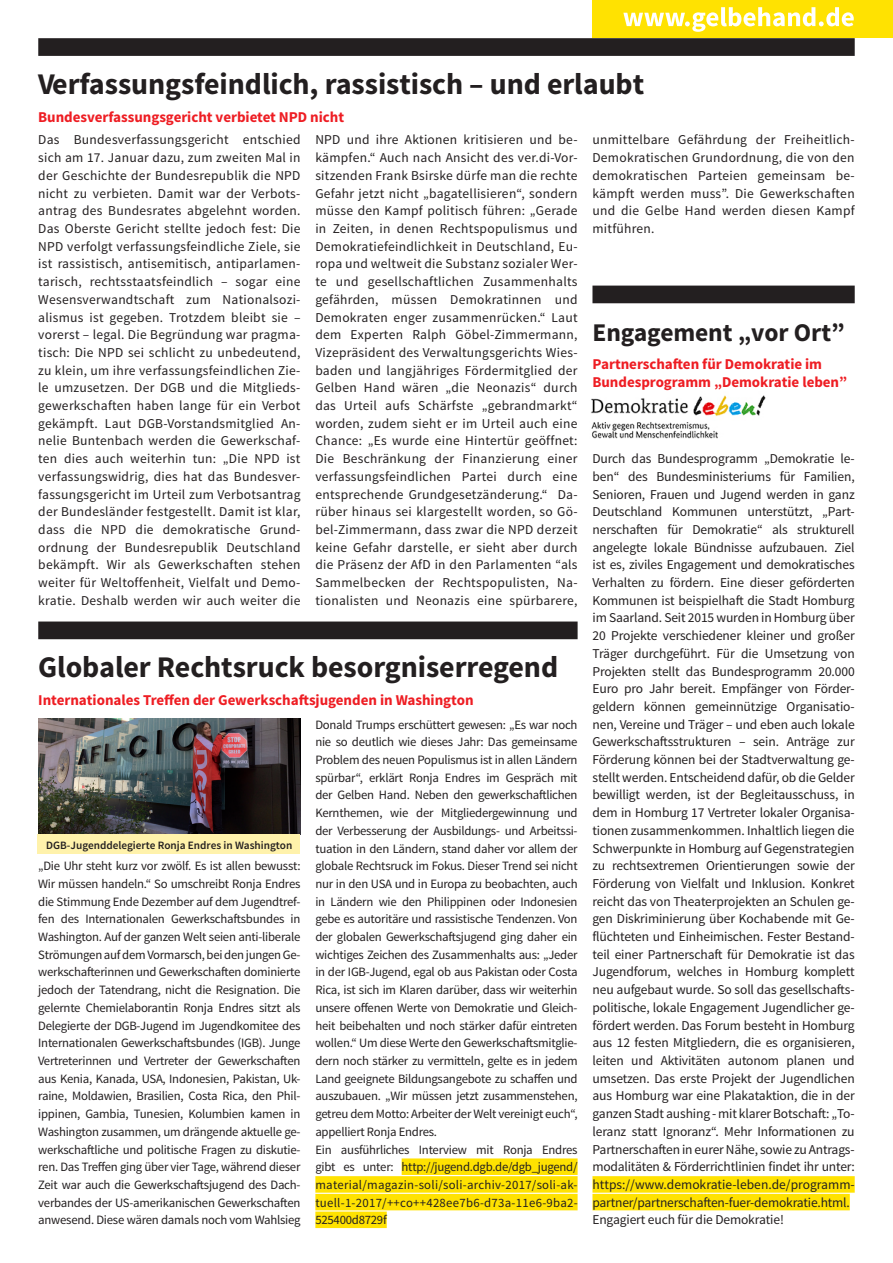
<style>
.page{position:relative;width:893px;height:1263px;background:#fff}
.page>*{position:absolute;margin:0;border:0;box-sizing:border-box;transform-origin:0 0}
._1_Headline__20_23_6{font:700 30px "Source Sans Pro";letter-spacing:-.005em;color:#231f20}
._1_Headline__20_23_6-2{font:700 25.5px "Source Sans Pro";letter-spacing:-.005em;color:#231f20}
.Subline__10_11_8{font:700 15px/17.7px "Source Sans Pro";letter-spacing:-.005em;color:#ee1d23}
.Text__9_11_8{font:13.5px/17.7px "Source Sans Pro";letter-spacing:.02em;color:#231f20;text-align:justify}
.Text__9_11_8-2{font:13.5px "Source Sans Pro";letter-spacing:-.01em;color:#231f20}
.Text__9_11_8-3{font:12.75px/17.7px "Source Sans Pro";letter-spacing:-.02em;color:#231f20;text-align:justify}
.Bildunterschrift__9{font:600 11.25px "Source Sans Pro";color:#231f20}
</style>
<div class="page">
<div style="left:592px;top:0;width:301px;height:38px;background:#ffe201"></div>
<svg style="left:623px;top:7px;width:231px;height:25px"></svg>
<div style="left:38px;top:38px;width:817px;height:18px;background:#231f20"></div>
<div style="left:38px;top:621px;width:540px;height:18px;background:#231f20"></div>
<div style="left:402px;top:1158px;width:176px;height:17px;background:#ffe201"></div>
<div style="left:315px;top:1176px;width:263px;height:17px;background:#ffe201"></div>
<div style="left:315px;top:1194px;width:263px;height:16px;background:#ffe201"></div>
<div style="left:315px;top:1211px;width:72px;height:17px;background:#ffe201"></div>
<div style="left:592px;top:286px;width:263px;height:17px;background:#231f20"></div>
<div style="left:592px;top:1176px;width:263px;height:17px;background:#ffe201"></div>
<div style="left:592px;top:1194px;width:258px;height:16px;background:#ffe201"></div>
<img style="left:38px;top:719px;width:262px;height:116px">
<div style="left:38px;top:835px;width:262px;height:19px;background:#fff2ab"></div>
<img style="left:591px;top:395px;width:175px;height:44px">
<p class="_1_Headline__20_23_6" style="left:38px;top:65px;width:607px">Verfassungsfeindlich, rassistisch – und erlaubt</p>
<p class="Subline__10_11_8" style="left:38px;top:109px;width:307px">Bundesverfassungsgericht verbietet NPD nicht</p>
<p class="Text__9_11_8" style="left:592px;top:131px;width:264px">unmittelbare Gefährdung der Freiheitlich-Demokratischen Grundordnung, die von den demokratischen Parteien gemeinsam be&shy;kämpft werden muss”. Die Gewerkschaften und die Gelbe Hand werden diesen Kampf mitführen.</p>
<p class="Text__9_11_8" style="left:38px;top:131px;width:264px">Das Bundesverfassungsgericht entschied sich am 17. Januar dazu, zum zweiten Mal in der Geschichte der Bundesrepublik die NPD nicht zu verbieten. Damit war der Verbots&shy;antrag des Bundesrates abgelehnt worden.<br>Das Oberste Gericht stellte jedoch fest: Die NPD verfolgt verfassungsfeindliche Ziele, sie ist rassistisch, antisemitisch, antiparlamen&shy;tarisch, rechtsstaatsfeindlich – sogar eine Wesensverwandtschaft zum Nationalsozi&shy;alismus ist gegeben. Trotzdem bleibt sie – vorerst – legal. Die Begründung war pragma&shy;tisch: Die NPD sei schlicht zu unbedeutend, zu klein, um ihre verfassungsfeindlichen Zie&shy;le umzusetzen. Der DGB und die Mitglieds&shy;gewerkschaften haben lange für ein Verbot gekämpft. Laut DGB-Vorstandsmitglied An&shy;nelie Buntenbach werden die Gewerkschaf&shy;ten dies auch weiterhin tun: „Die NPD ist verfassungswidrig, dies hat das Bundesver&shy;fassungsgericht im Urteil zum Verbotsantrag der Bundesländer festgestellt. Damit ist klar, dass die NPD die demokratische Grund&shy;ordnung der Bundesrepublik Deutschland bekämpft. Wir als Gewerkschaften stehen weiter für Weltoffenheit, Vielfalt und Demo&shy;kratie. Deshalb werden wir auch weiter die</p>
<p class="Text__9_11_8" style="left:315px;top:131px;width:264px">NPD und ihre Aktionen kritisieren und be&shy;kämpfen.“ Auch nach Ansicht des ver.di-Vor&shy;sitzenden Frank Bsirske dürfe man die rechte Gefahr jetzt nicht „bagatellisieren“, sondern müsse den Kampf politisch führen: „Gerade in Zeiten, in denen Rechtspopulismus und Demokratiefeindlichkeit in Deutschland, Eu&shy;ropa und weltweit die Substanz sozialer Wer&shy;te und gesellschaftlichen Zusammenhalts gefährden, müssen Demokratinnen und Demokraten enger zusammenrücken.“ Laut dem Experten Ralph Göbel-Zimmermann, Vizepräsident des Verwaltungsgerichts Wies&shy;baden und langjähriges Fördermitglied der Gelben Hand wären „die Neonazis“ durch das Urteil aufs Schärfste „gebrandmarkt“ worden, zudem sieht er im Urteil auch eine Chance: „Es wurde eine Hintertür geöffnet:<br>Die Beschränkung der Finanzierung einer verfassungsfeindlichen Partei durch eine entsprechende Grundgesetzänderung.“ Da&shy;rüber hinaus sei klargestellt worden, so Gö&shy;bel-Zimmermann, dass zwar die NPD derzeit keine Gefahr darstelle, er sieht aber durch die Präsenz der AfD in den Parlamenten “als Sammelbecken der Rechtspopulisten, Na&shy;tionalisten und Neonazis eine spürbarere,</p>
<p class="_1_Headline__20_23_6-2" style="left:592px;top:316px;width:254px">Engagement „vor Ort”</p>
<p class="Subline__10_11_8" style="left:592px;top:356px;width:256px">Partnerschaften für Demokratie im<br>Bundesprogramm „Demokratie leben”</p>
<p class="Text__9_11_8" style="left:592px;top:450px;width:264px">Durch das Bundesprogramm „Demokratie le&shy;ben“ des Bundesministeriums für Familien, Senioren, Frauen und Jugend werden in ganz Deutschland Kommunen unterstützt, „Part&shy;nerschaften für Demokratie“ als strukturell angelegte lokale Bündnisse aufzubauen. Ziel ist es, ziviles Engagement und demokratisches Verhalten zu fördern. Eine dieser geförderten Kommunen ist beispielhaft die Stadt Homburg im Saarland. Seit 2015 wurden in Homburg über 20 Projekte verschiedener kleiner und großer Träger durchgeführt. Für die Umsetzung von Projekten stellt das Bundesprogramm 20.000<br>Euro pro Jahr bereit. Empfänger von Förder&shy;geldern können gemeinnützige Organisatio&shy;nen, Vereine und Träger – und eben auch lokale Gewerkschaftsstrukturen – sein. Anträge zur Förderung können bei der Stadtverwaltung ge&shy;stellt werden. Entscheidend dafür, ob die Gelder bewilligt werden, ist der Begleitausschuss, in dem in Homburg 17 Vertreter lokaler Organisa&shy;tionen zusammenkommen. Inhaltlich liegen die Schwerpunkte in Homburg auf Gegenstrategien zu rechtsextremen Orientierungen sowie der Förderung von Vielfalt und Inklusion. Konkret reicht das von Theaterprojekten an Schulen ge&shy;gen Diskriminierung über Kochabende mit Ge&shy;flüchteten und Einheimischen. Fester Bestand&shy;teil einer Partnerschaft für Demokratie ist das Jugendforum, welches in Homburg komplett neu aufgebaut wurde. So soll das gesellschafts&shy;politische, lokale Engagement Jugendlicher ge&shy;fördert werden. Das Forum besteht in Homburg aus 12 festen Mitgliedern, die es organisieren, leiten und Aktivitäten autonom planen und umsetzen. Das erste Projekt der Jugendlichen aus Homburg war eine Plakataktion, die in der ganzen Stadt aushing - mit klarer Botschaft: „To&shy;leranz statt Ignoranz“. Mehr Informationen zu Partnerschaften in eurer Nähe, sowie zu Antrags&shy;modalitäten &amp; Förderrichtlinien findet ihr unter: https://www.demokratie-leben.de/programm&shy;partner/partnerschaften-fuer-demokratie.html.</p>
<p class="Text__9_11_8-2" style="left:592px;top:1211px;width:193px">Engagiert euch für die Demokratie!</p>
<p class="_1_Headline__20_23_6" style="left:38px;top:648px;width:521px">Globaler Rechtsruck besorgniserregend</p>
<p class="Subline__10_11_8" style="left:38px;top:692px;width:437px">Internationales Treffen der Gewerkschaftsjugenden in Washington</p>
<p class="Text__9_11_8-3" style="left:315px;top:716px;width:264px">Donald Trumps erschüttert gewesen: „Es war noch nie so deutlich wie dieses Jahr: Das gemeinsame Problem des neuen Populismus ist in allen Ländern spürbar“, erklärt Ronja Endres im Gespräch mit der Gelben Hand. Neben den gewerkschaftlichen Kernthemen, wie der Mitgliedergewinnung und der Verbesserung der Ausbildungs- und Arbeitssi&shy;tuation in den Ländern, stand daher vor allem der globale Rechtsruck im Fokus. Dieser Trend sei nicht nur in den USA und in Europa zu beobachten, auch in Ländern wie den Philippinen oder Indonesien gebe es autoritäre und rassistische Tendenzen. Von der globalen Gewerkschaftsjugend ging daher ein wichtiges Zeichen des Zusammenhalts aus: „Jeder in der IGB-Jugend, egal ob aus Pakistan oder Costa Rica, ist sich im Klaren darüber, dass wir weiterhin unsere offenen Werte von Demokratie und Gleich&shy;heit beibehalten und noch stärker dafür eintreten wollen.“ Um diese Werte den Gewerkschaftsmitglie&shy;dern noch stärker zu vermitteln, gelte es in jedem Land geeignete Bildungsangebote zu schaffen und auszubauen. „Wir müssen jetzt zusammenstehen, getreu dem Motto: Arbeiter der Welt vereinigt euch“, appelliert Ronja Endres.</p>
<p class="Text__9_11_8-3" style="left:315px;top:1141px;width:264px">Ein ausführliches Interview mit Ronja Endres gibt es unter: http://jugend.dgb.de/dgb_jugend/ material/magazin-soli/soli-archiv-2017/soli-ak&shy;tuell-1-2017/++co++428ee7b6-d73a-11e6-9ba2- 525400d8729f</p>
<p class="Bildunterschrift__9" style="left:46px;top:838px;width:248px">DGB-Jugenddelegierte Ronja Endres in Washington</p>
<p class="Text__9_11_8-3" style="left:38px;top:857px;width:264px">„Die Uhr steht kurz vor zwölf. Es ist allen bewusst:<br>Wir müssen handeln.“ So umschreibt Ronja Endres die Stimmung Ende Dezember auf dem Jugendtref&shy;fen des Internationalen Gewerkschaftsbundes in Washington. Auf der ganzen Welt seien anti-liberale Strömungen auf dem Vormarsch, bei den jungen Ge&shy;werkschafterinnen und Gewerkschaften dominierte jedoch der Tatendrang, nicht die Resignation. Die gelernte Chemielaborantin Ronja Endres sitzt als Delegierte der DGB-Jugend im Jugendkomitee des Internationalen Gewerkschaftsbundes (IGB). Junge Vertreterinnen und Vertreter der Gewerkschaften aus Kenia, Kanada, USA, Indonesien, Pakistan, Uk&shy;raine, Moldawien, Brasilien, Costa Rica, den Phil&shy;ippinen, Gambia, Tunesien, Kolumbien kamen in Washington zusammen, um drängende aktuelle ge&shy;werkschaftliche und politische Fragen zu diskutie&shy;ren. Das Treffen ging über vier Tage, während dieser Zeit war auch die Gewerkschaftsjugend des Dach&shy;verbandes der US-amerikanischen Gewerkschaften anwesend. Diese wären damals noch vom Wahlsieg</p>
</div>
